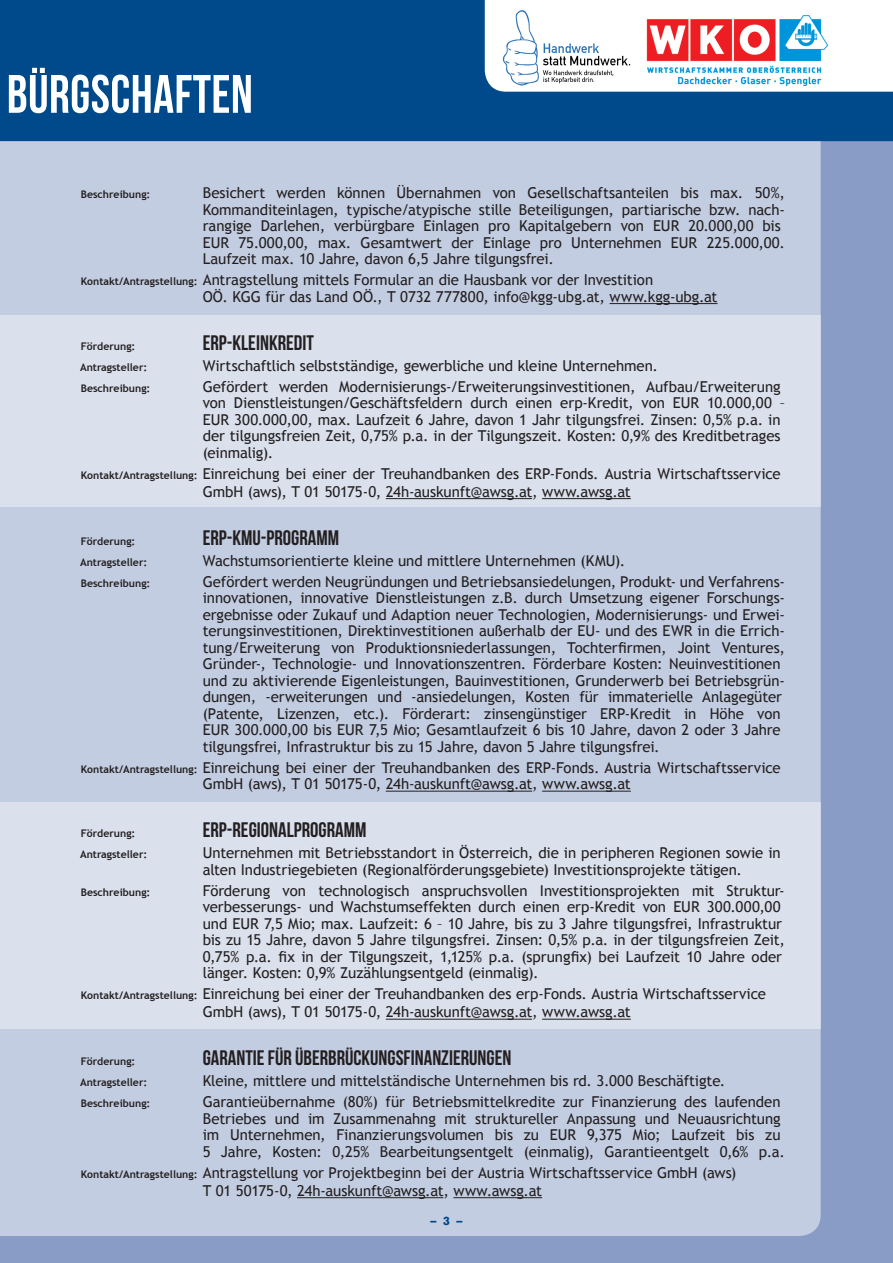
<style>
.page{position:relative;width:893px;height:1263px;background:#899cc5}
.page>*{position:absolute;margin:0;border:0;box-sizing:border-box;transform-origin:0 0}
.t1{font:54px "Bebas Neue";letter-spacing:.01em;color:#fff;scale:.95 1}
.t2{font:21px "Bebas Neue";color:#231f20}
.t3{font:15px "Trebuchet MS";letter-spacing:-.005em;color:#231f20}
.t4{font:900 12px "Akzidenz Grotesk";color:#00498a}
.t5{font:700 10.5px "Trebuchet MS";color:#231f20}
.s1{font-weight:700;font-size:10.5px}
</style>
<div class="page">
<div style="left:0;top:0;width:893px;height:141px;background:#00498a"></div>
<div style="left:0;top:141px;width:821px;height:1095px;background:#c3cde1"></div>
<hr style="left:0;top:141px;width:1px;height:219px;background:#fff">
<hr style="left:0;top:537px;width:1px;height:192px;background:#fff">
<div style="left:0;top:316px;width:821px;height:191px;background:#dae0ec"></div>
<div style="left:0;top:802px;width:821px;height:227px;background:#dae0ec"></div>
<hr style="left:610px;top:303px;width:107px;height:1px;background:#231f20">
<hr style="left:386px;top:498px;width:146px;height:1px;background:#231f20">
<hr style="left:542px;top:498px;width:89px;height:1px;background:#231f20">
<hr style="left:386px;top:791px;width:146px;height:1px;background:#231f20">
<hr style="left:542px;top:791px;width:89px;height:1px;background:#231f20">
<hr style="left:386px;top:1019px;width:146px;height:1px;background:#231f20">
<hr style="left:542px;top:1019px;width:89px;height:1px;background:#231f20">
<hr style="left:297px;top:1197px;width:146px;height:1px;background:#231f20">
<hr style="left:453px;top:1197px;width:89px;height:1px;background:#231f20">
<div style="left:485px;top:0;width:408px;height:92px;background:#fff"></div>
<img style="left:647px;top:15px;width:181px;height:72px">
<img style="left:500px;top:6px;width:131px;height:81px">
<h1 class="t1" style="left:7px;top:65px;width:260px">BÜRGSCHAFTEN</h1>
<p class="t5" style="left:81px;top:188px;width:71px">Beschreibung:</p>
<p class="t3" style="left:203px;top:184px;width:584px">Besichert werden können Übernahmen von Gesellschaftsanteilen bis max. 50%,</p>
<p class="t3" style="left:203px;top:201px;width:584px">Kommanditeinlagen, typische/atypische stille Beteiligungen, partiarische bzw. nach-</p>
<p class="t3" style="left:203px;top:217px;width:579px">rangige Darlehen, verbürgbare Einlagen pro Kapitalgebern von EUR 20.000,00 bis</p>
<p class="t3" style="left:203px;top:234px;width:584px">EUR 75.000,00, max. Gesamtwert der Einlage pro Unternehmen EUR 225.000,00.</p>
<p class="t3" style="left:203px;top:250px;width:353px">Laufzeit max. 10 Jahre, davon 6,5 Jahre tilgungsfrei.</p>
<p class="t3" style="left:81px;top:271px;width:574px"><span class="s1">Kontakt/Antragstellung:</span> Antragstellung mittels Formular an die Hausbank vor der Investition</p>
<p class="t3" style="left:203px;top:288px;width:516px">OÖ. KGG für das Land OÖ., T 0732 777800, info@kgg-ubg.at, www.kgg-ubg.at</p>
<p class="t5" style="left:81px;top:339px;width:56px">Förderung:</p>
<p class="t2" style="left:203px;top:331px;width:113px">ERP-KLEINKREDIT</p>
<p class="t5" style="left:80px;top:360px;width:69px">Antragsteller:</p>
<p class="t3" style="left:203px;top:357px;width:457px">Wirtschaftlich selbstständige, gewerbliche und kleine Unternehmen.</p>
<p class="t5" style="left:81px;top:381px;width:71px">Beschreibung:</p>
<p class="t3" style="left:203px;top:378px;width:579px">Gefördert werden Modernisierungs-/Erweiterungsinvestitionen, Aufbau/Erweiterung</p>
<p class="t3" style="left:203px;top:394px;width:584px">von Dienstleistungen/Geschäftsfeldern durch einen erp-Kredit, von EUR 10.000,00 –</p>
<p class="t3" style="left:203px;top:411px;width:579px">EUR 300.000,00, max. Laufzeit 6 Jahre, davon 1 Jahr tilgungsfrei. Zinsen: 0,5% p.a. in</p>
<p class="t3" style="left:203px;top:427px;width:579px">der tilgungsfreien Zeit, 0,75% p.a. in der Tilgungszeit. Kosten: 0,9% des Kreditbetrages</p>
<p class="t3" style="left:203px;top:444px;width:72px">(einmalig).</p>
<p class="t3" style="left:81px;top:465px;width:701px"><span class="s1">Kontakt/Antragstellung:</span> Einreichung bei einer der Treuhandbanken des ERP-Fonds. Austria Wirtschaftsservice</p>
<p class="t3" style="left:203px;top:483px;width:430px">GmbH (aws), T 01 50175-0, 24h-auskunft@awsg.at, www.awsg.at</p>
<p class="t5" style="left:81px;top:534px;width:56px">Förderung:</p>
<p class="t2" style="left:203px;top:526px;width:138px">ERP-KMU-PROGRAMM</p>
<p class="t5" style="left:80px;top:555px;width:69px">Antragsteller:</p>
<p class="t3" style="left:203px;top:552px;width:424px">Wachstumsorientierte kleine und mittlere Unternehmen (KMU).</p>
<p class="t5" style="left:81px;top:576px;width:71px">Beschreibung:</p>
<p class="t3" style="left:203px;top:573px;width:584px">Gefördert werden Neugründungen und Betriebsansiedelungen, Produkt- und Verfahrens-</p>
<p class="t3" style="left:203px;top:589px;width:584px">innovationen, innovative Dienstleistungen z.B. durch Umsetzung eigener Forschungs-</p>
<p class="t3" style="left:203px;top:606px;width:584px">ergebnisse oder Zukauf und Adaption neuer Technologien, Modernisierungs- und Erwei-</p>
<p class="t3" style="left:203px;top:622px;width:584px">terungsinvestitionen, Direktinvestitionen außerhalb der EU- und des EWR in die Errich-</p>
<p class="t3" style="left:203px;top:639px;width:584px">tung/Erweiterung von Produktionsniederlassungen, Tochterfirmen, Joint Ventures,</p>
<p class="t3" style="left:203px;top:655px;width:579px">Gründer-, Technologie- und Innovationszentren. Förderbare Kosten: Neuinvestitionen</p>
<p class="t3" style="left:203px;top:672px;width:584px">und zu aktivierende Eigenleistungen, Bauinvestitionen, Grunderwerb bei Betriebsgrün-</p>
<p class="t3" style="left:203px;top:688px;width:581px">dungen, -erweiterungen und -ansiedelungen, Kosten für immaterielle Anlagegüter</p>
<p class="t3" style="left:203px;top:705px;width:579px">(Patente, Lizenzen, etc.). Förderart: zinsengünstiger ERP-Kredit in Höhe von</p>
<p class="t3" style="left:203px;top:721px;width:579px">EUR 300.000,00 bis EUR 7,5 Mio; Gesamtlaufzeit 6 bis 10 Jahre, davon 2 oder 3 Jahre</p>
<p class="t3" style="left:203px;top:738px;width:459px">tilgungsfrei, Infrastruktur bis zu 15 Jahre, davon 5 Jahre tilgungsfrei.</p>
<p class="t3" style="left:81px;top:759px;width:701px"><span class="s1">Kontakt/Antragstellung:</span> Einreichung bei einer der Treuhandbanken des ERP-Fonds. Austria Wirtschaftsservice</p>
<p class="t3" style="left:203px;top:775px;width:430px">GmbH (aws), T 01 50175-0, 24h-auskunft@awsg.at, www.awsg.at</p>
<p class="t5" style="left:81px;top:827px;width:56px">Förderung:</p>
<p class="t2" style="left:203px;top:818px;width:165px">ERP-REGIONALPROGRAMM</p>
<p class="t5" style="left:80px;top:848px;width:69px">Antragsteller:</p>
<p class="t3" style="left:203px;top:844px;width:579px">Unternehmen mit Betriebsstandort in Österreich, die in peripheren Regionen sowie in</p>
<p class="t3" style="left:203px;top:861px;width:541px">alten Industriegebieten (Regionalförderungsgebiete) Investitionsprojekte tätigen.</p>
<p class="t5" style="left:81px;top:885px;width:71px">Beschreibung:</p>
<p class="t3" style="left:203px;top:882px;width:584px">Förderung von technologisch anspruchsvollen Investitionsprojekten mit Struktur-</p>
<p class="t3" style="left:203px;top:898px;width:579px">verbesserungs- und Wachstumseffekten durch einen erp-Kredit von EUR 300.000,00</p>
<p class="t3" style="left:203px;top:915px;width:581px">und EUR 7,5 Mio; max. Laufzeit: 6 – 10 Jahre, bis zu 3 Jahre tilgungsfrei, Infrastruktur</p>
<p class="t3" style="left:203px;top:931px;width:584px">bis zu 15 Jahre, davon 5 Jahre tilgungsfrei. Zinsen: 0,5% p.a. in der tilgungsfreien Zeit,</p>
<p class="t3" style="left:203px;top:948px;width:581px">0,75% p.a. fix in der Tilgungszeit, 1,125% p.a. (sprungfix) bei Laufzeit 10 Jahre oder</p>
<p class="t3" style="left:203px;top:964px;width:337px">länger. Kosten: 0,9% Zuzählungsentgeld (einmalig).</p>
<p class="t3" style="left:81px;top:985px;width:687px"><span class="s1">Kontakt/Antragstellung:</span> Einreichung bei einer der Treuhandbanken des erp-Fonds. Austria Wirtschaftsservice</p>
<p class="t3" style="left:203px;top:1003px;width:430px">GmbH (aws), T 01 50175-0, 24h-auskunft@awsg.at, www.awsg.at</p>
<p class="t5" style="left:81px;top:1055px;width:56px">Förderung:</p>
<p class="t2" style="left:203px;top:1046px;width:310px">GARANTIE FÜR ÜBERBRÜCKUNGSFINANZIERUNGEN</p>
<p class="t5" style="left:80px;top:1076px;width:69px">Antragsteller:</p>
<p class="t3" style="left:203px;top:1072px;width:524px">Kleine, mittlere und mittelständische Unternehmen bis rd. 3.000 Beschäftigte.</p>
<p class="t5" style="left:81px;top:1097px;width:71px">Beschreibung:</p>
<p class="t3" style="left:203px;top:1093px;width:579px">Garantieübernahme (80%) für Betriebsmittelkredite zur Finanzierung des laufenden</p>
<p class="t3" style="left:203px;top:1110px;width:579px">Betriebes und im Zusammenahng mit struktureller Anpassung und Neuausrichtung</p>
<p class="t3" style="left:203px;top:1126px;width:579px">im Unternehmen, Finanzierungsvolumen bis zu EUR 9,375 Mio; Laufzeit bis zu</p>
<p class="t3" style="left:203px;top:1143px;width:584px">5 Jahre, Kosten: 0,25% Bearbeitungsentgelt (einmalig), Garantieentgelt 0,6% p.a.</p>
<p class="t3" style="left:81px;top:1164px;width:657px"><span class="s1">Kontakt/Antragstellung:</span> Antragstellung vor Projektbeginn bei der Austria Wirtschaftsservice GmbH (aws)</p>
<p class="t3" style="left:203px;top:1182px;width:341px">T 01 50175-0, 24h-auskunft@awsg.at, www.awsg.at</p>
<p class="t4" style="left:430px;top:1214px;width:34px">– 3 –</p>
</div>
